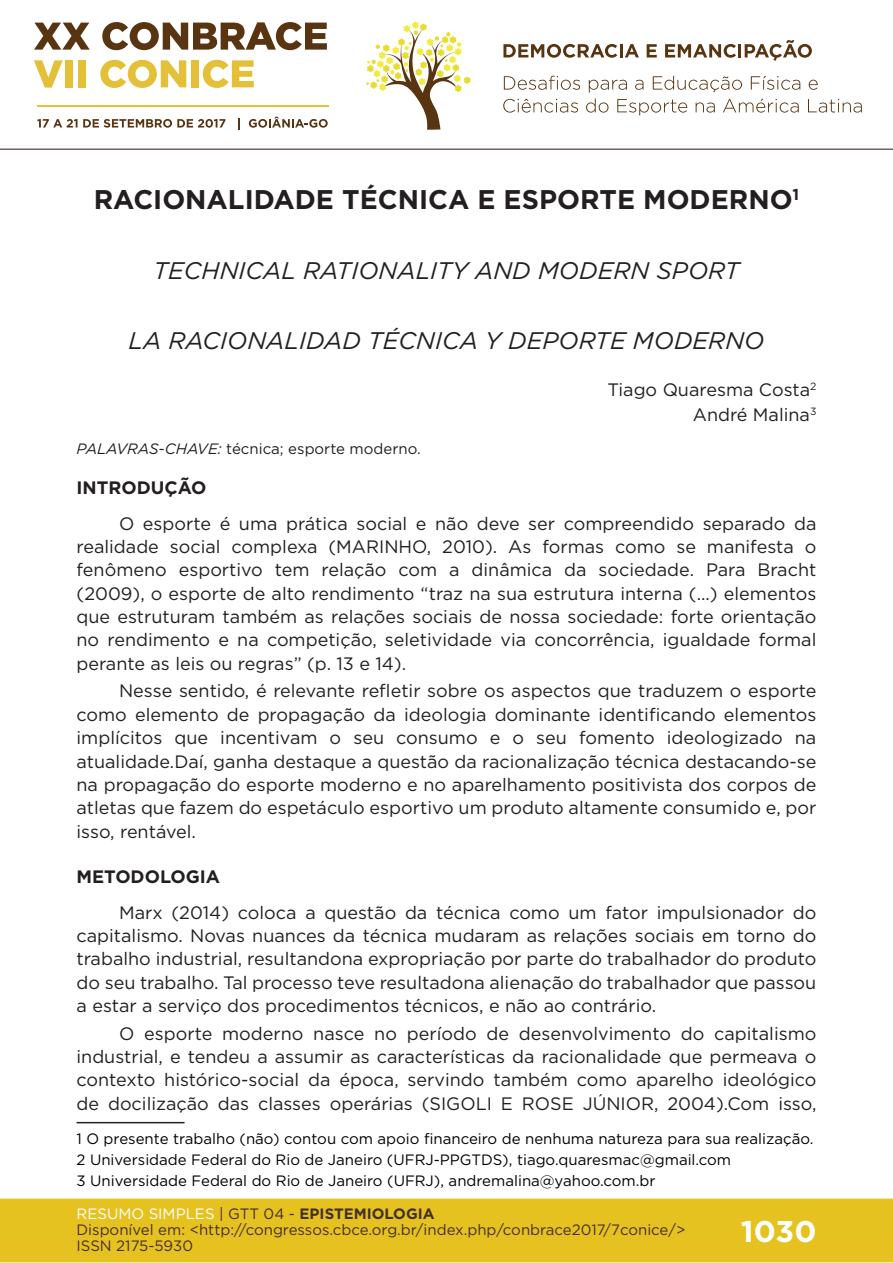
<style>
.page{position:relative;width:893px;height:1263px;background:#fff}
.page>*{position:absolute;margin:0;border:0;box-sizing:border-box;transform-origin:0 0}
.t1{font:700 30px "Gotham";color:#fff}
.t2{font:700 27px "Gotham";color:#231f20}
.t3{font:italic 24px "Gotham";color:#231f20}
.t4{font:18px/23.4px "Gotham";color:#231f20;text-align:justify}
.t5{font:700 18px "Gotham";color:#231f20}
.t6{font:15px/21.3px "Gotham";color:#000001}
.t7{font:15px/16px "Gotham";color:#462f2a}
.t8{font:15px "Gotham";color:#231f20}
.s1{font-style:italic}
.s2{color:#fff}
.s3{color:#442f2a}
.s4{font-weight:700;color:#442f2a}
</style>
<div class="page">
<div style="left:0;top:1198px;width:893px;height:64px;background:#e6c221;border:2px solid #e6c221"></div>
<svg style="left:34px;top:23px;width:56px;height:27px"></svg>
<svg style="left:102px;top:22px;width:225px;height:28px"></svg>
<svg style="left:34px;top:60px;width:29px;height:28px"></svg>
<div style="left:65px;top:60px;width:8px;height:27px;background:#e3c038"></div>
<div style="left:78px;top:60px;width:8px;height:27px;background:#e3c038"></div>
<svg style="left:100px;top:60px;width:86px;height:28px"></svg>
<div style="left:191px;top:60px;width:8px;height:27px;background:#e3c038"></div>
<svg style="left:203px;top:60px;width:51px;height:28px"></svg>
<svg style="left:37px;top:119px;width:188px;height:9px"></svg>
<svg style="left:238px;top:118px;width:2px;height:11px"></svg>
<svg style="left:249px;top:117px;width:79px;height:11px"></svg>
<hr style="left:37px;top:105px;width:291px;height:2px;background:#e3c038">
<svg style="left:366px;top:21px;width:105px;height:109px"></svg>
<svg style="left:503px;top:44px;width:136px;height:14px"></svg>
<svg style="left:647px;top:44px;width:10px;height:13px"></svg>
<svg style="left:665px;top:40px;width:147px;height:21px"></svg>
<svg style="left:504px;top:76px;width:76px;height:14px"></svg>
<svg style="left:809px;top:80px;width:9px;height:10px"></svg>
<svg style="left:503px;top:99px;width:75px;height:14px"></svg>
<svg style="left:586px;top:76px;width:214px;height:39px"></svg>
<svg style="left:808px;top:99px;width:54px;height:14px"></svg>
<hr style="left:0;top:149px;width:893px;height:1px;background:#442f2a">
<hr style="left:77px;top:1122px;width:108px;height:1px;background:#231f20">
<h2 class="t2" style="left:94px;top:181px;width:707px">RACIONALIDADE TÉCNICA E ESPORTE MODERNO<sup>1</sup></h2>
<h3 class="t3" style="left:154px;top:255px;width:587px">TECHNICAL RATIONALITY AND MODERN SPORT</h3>
<h3 class="t3" style="left:128px;top:325px;width:637px">LA RACIONALIDAD TÉCNICA Y DEPORTE MODERNO</h3>
<p class="t4" style="left:607px;top:378px;width:210px;line-height:24.2px;text-align:right">Tiago Quaresma Costa<sup>2<br></sup>André Malina<sup>3</sup></p>
<p class="t8" style="left:77px;top:439px;width:346px"><span class="s1">PALAVRAS-CHAVE:</span> técnica; esporte moderno.</p>
<p class="t5" style="left:77px;top:475px;width:131px">INTRODUÇÃO</p>
<p class="t4" style="left:77px;top:511px;width:741px;text-indent:43px">O esporte é uma prática social e não deve ser compreendido separado da realidade social complexa (MARINHO, 2010). As formas como se manifesta o fenômeno esportivo tem relação com a dinâmica da sociedade. Para Bracht (2009), o esporte de alto rendimento “traz na sua estrutura interna (...) elementos que estruturam também as relações sociais de nossa sociedade: forte orientação no rendimento e na competição, seletividade via concorrência, igualdade formal perante as leis ou regras” (p. 13 e 14).</p>
<p class="t4" style="left:77px;top:679px;width:741px;text-indent:43px">Nesse sentido, é relevante refletir sobre os aspectos que traduzem o esporte como elemento de propagação da ideologia dominante identificando elementos implícitos que incentivam o seu consumo e o seu fomento ideologizado na atualidade.Daí, ganha destaque a questão da racionalização técnica destacando-se na propagação do esporte moderno e no aparelhamento positivista dos corpos de atletas que fazem do espetáculo esportivo um produto altamente consumido e, por isso, rentável.</p>
<p class="t5" style="left:77px;top:864px;width:145px">METODOLOGIA</p>
<p class="t4" style="left:77px;top:900px;width:741px;text-indent:43px">Marx (2014) coloca a questão da técnica como um fator impulsionador do capitalismo. Novas nuances da técnica mudaram as relações sociais em torno do trabalho industrial, resultandona expropriação por parte do trabalhador do produto do seu trabalho. Tal processo teve resultadona alienação do trabalhador que passou a estar a serviço dos procedimentos técnicos, e não ao contrário.</p>
<p class="t4" style="left:77px;top:1021px;width:741px;text-indent:43px">O esporte moderno nasce no período de desenvolvimento do capitalismo industrial, e tendeu a assumir as características da racionalidade que permeava o contexto histórico-social da época, servindo também como aparelho ideológico de docilização das classes operárias (SIGOLI E ROSE JÚNIOR, 2004).Com isso,</p>
<p class="t6" style="left:77px;top:1128px;width:738px">1 O presente trabalho (não) contou com apoio financeiro de nenhuma natureza para sua realização.<br>2 Universidade Federal do Rio de Janeiro (UFRJ-PPGTDS), tiago.quaresmac@gmail.com<br>3 Universidade Federal do Rio de Janeiro (UFRJ), andremalina@yahoo.com.br</p>
<p class="t7" style="left:77px;top:1205px;width:610px"><span class="s2">RESUMO SIMPLES</span> <span class="s3">| GTT 04 -</span> <span class="s4">EPISTEMIOLOGIA<br></span>Disponível em: &lt;http://congressos.cbce.org.br/index.php/conbrace2017/7conice/&gt;<br>ISSN 2175-5930</p>
<h1 class="t1" style="left:741px;top:1212px;width:77px">1030</h1>
</div>
